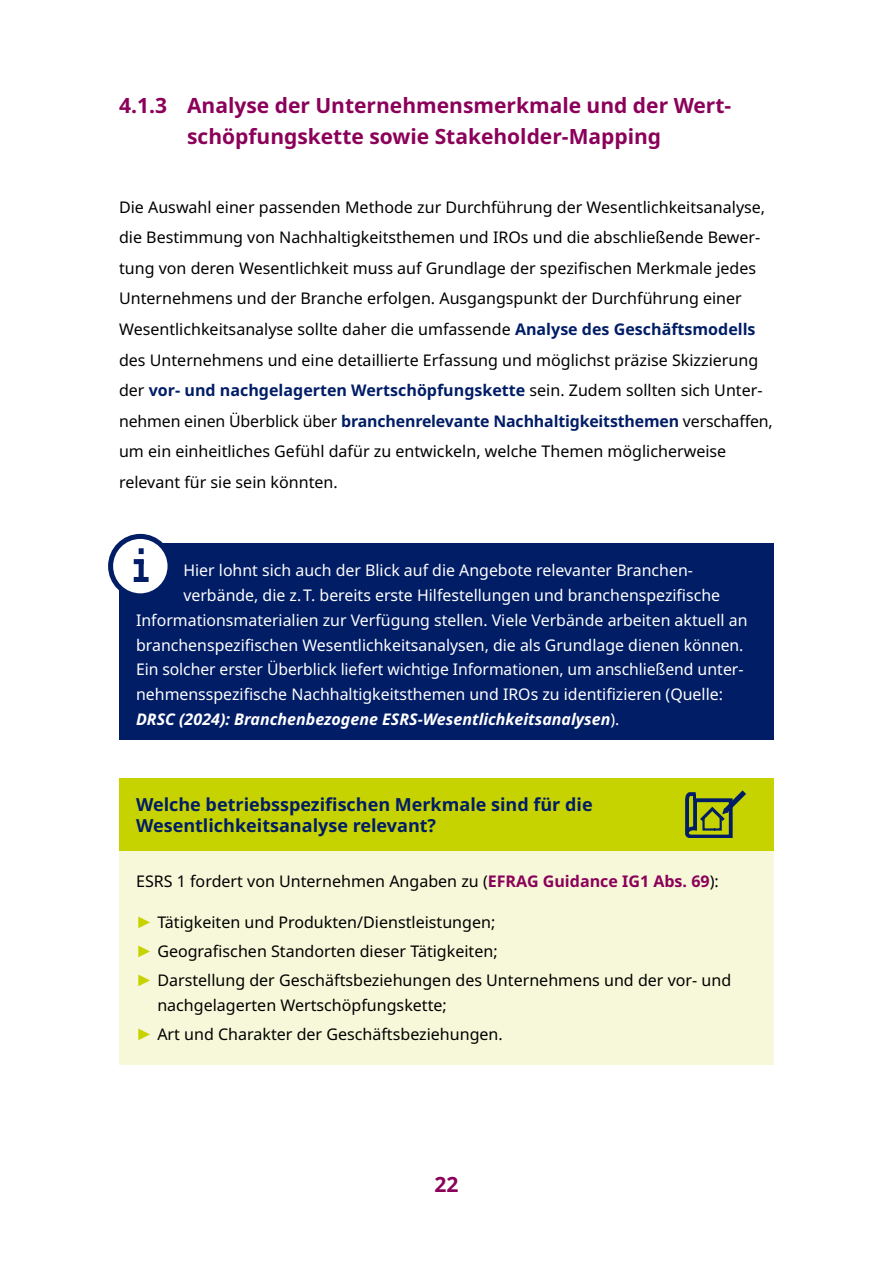
<style>
.page{position:relative;width:893px;height:1263px;background:#fff}
.page>*{position:absolute;margin:0;border:0;box-sizing:border-box;transform-origin:0 0}
.t1{font:700 21px/31.5px "Noto Sans";color:#8b0059;text-align:center}
.t2{font:700 18px/21.6px "Noto Sans";color:#001d66}
.t3{font:16.05px/30.6px "Noto Sans";color:#000}
.t4{font:16.05px "Noto Sans";color:#fff}
.t5{font:italic 700 16.05px "Noto Sans";color:#fff}
.s1{font-weight:700;color:#001d66}
.s2{font-weight:400;font-style:normal}
.s3{font-weight:700;color:#8b0059}
.s4{font-family:"Arial";font-size:16.5px;color:#c7d300}
</style>
<div class="page">
<div style="left:119px;top:543px;width:655px;height:197px;background:#001d66"></div>
<svg style="left:111px;top:536px;width:59px;height:60px;background:#e0e3ec"></svg>
<div style="left:108px;top:534px;width:65px;height:64px;border:5px solid #001d66;border-radius:50%"></div>
<div style="left:139px;top:560px;width:5px;height:22px;background:#001d66"></div>
<svg style="left:136px;top:548px;width:8px;height:16px"></svg>
<div style="left:136px;top:577px;width:10px;height:5px;background:#001d66"></div>
<div style="left:119px;top:779px;width:655px;height:72px;background:#c7d300"></div>
<div style="left:119px;top:851px;width:655px;height:213px;background:#f7f8d9"></div>
<svg style="left:685px;top:791px;width:61px;height:47px"></svg>
<h1 class="t1" style="left:119px;top:90px;width:614px">4.1.3 Analyse der Unternehmensmerkmale und der Wert&shy;schöpfungskette sowie Stakeholder-Mapping</h1>
<p class="t3" style="left:119px;top:192px;width:655px">Die Auswahl einer passenden Methode zur Durchführung der Wesentlichkeitsanalyse, die Bestimmung von Nachhaltigkeitsthemen und IROs und die abschließende Bewer&shy;tung von deren Wesentlichkeit muss auf Grundlage der spezifischen Merkmale jedes Unternehmens und der Branche erfolgen. Ausgangspunkt der Durchführung einer Wesentlichkeitsanalyse sollte daher die umfassende <span class="s1">Analyse des Geschäftsmodells </span>des Unternehmens und eine detaillierte Erfassung und möglichst präzise Skizzierung der <span class="s1">vor- und nachgelagerten Wertschöpfungskette</span> sein. Zudem sollten sich Unter&shy;nehmen einen Überblick über <span class="s1">branchenrelevante Nachhaltigkeitsthemen</span> verschaffen, um ein einheitliches Gefühl dafür zu entwickeln, welche Themen möglicherweise relevant für sie sein könnten.</p>
<p class="t4" style="left:183px;top:559px;width:511px">Hier lohnt sich auch der Blick auf die Angebote relevanter Branchen-</p>
<p class="t4" style="left:183px;top:584px;width:538px">verbände, die z.T. bereits erste Hilfestellungen und branchenspezifische</p>
<p class="t4" style="left:136px;top:609px;width:613px">Informationsmaterialien zur Verfügung stellen. Viele Verbände arbeiten aktuell an</p>
<p class="t4" style="left:136px;top:633px;width:609px">branchenspezifischen Wesentlichkeitsanalysen, die als Grundlage dienen können.</p>
<p class="t4" style="left:136px;top:658px;width:609px">Ein solcher erster Überblick liefert wichtige Informationen, um anschließend unter-</p>
<p class="t4" style="left:136px;top:683px;width:588px">nehmensspezifische Nachhaltigkeitsthemen und IROs zu identifizieren (Quelle:</p>
<p class="t5" style="left:136px;top:708px;width:485px">DRSC (2024): Branchenbezogene ESRS-Wesentlichkeitsanalysen<span class="s2">).</span></p>
<p class="t2" style="left:136px;top:794px;width:458px">Welche betriebsspezifischen Merkmale sind für die<br>Wesentlichkeitsanalyse relevant?</p>
<p class="t3" style="left:136px;top:866px;width:584px">ESRS 1 fordert von Unternehmen Angaben zu (<span class="s3">EFRAG Guidance IG1 Abs. 69</span>):</p>
<p class="t3" style="left:136px;top:908px;width:597px;line-height:29px"><span class="s4">►</span> Tätigkeiten und Produkten/Dienstleistungen;<br><span class="s4">►</span> Geografischen Standorten dieser Tätigkeiten;<br><span class="s4">►</span> Darstellung der Geschäftsbeziehungen des Unternehmens und der vor- und</p>
<p class="t3" style="left:136px;top:991px;width:368px;line-height:29px;text-indent:21px">nachgelagerten Wertschöpfungskette;<br><span class="s4">►</span> Art und Charakter der Geschäftsbeziehungen.</p>
<h1 class="t1" style="left:434px;top:1169px;width:26px">22</h1>
</div>
